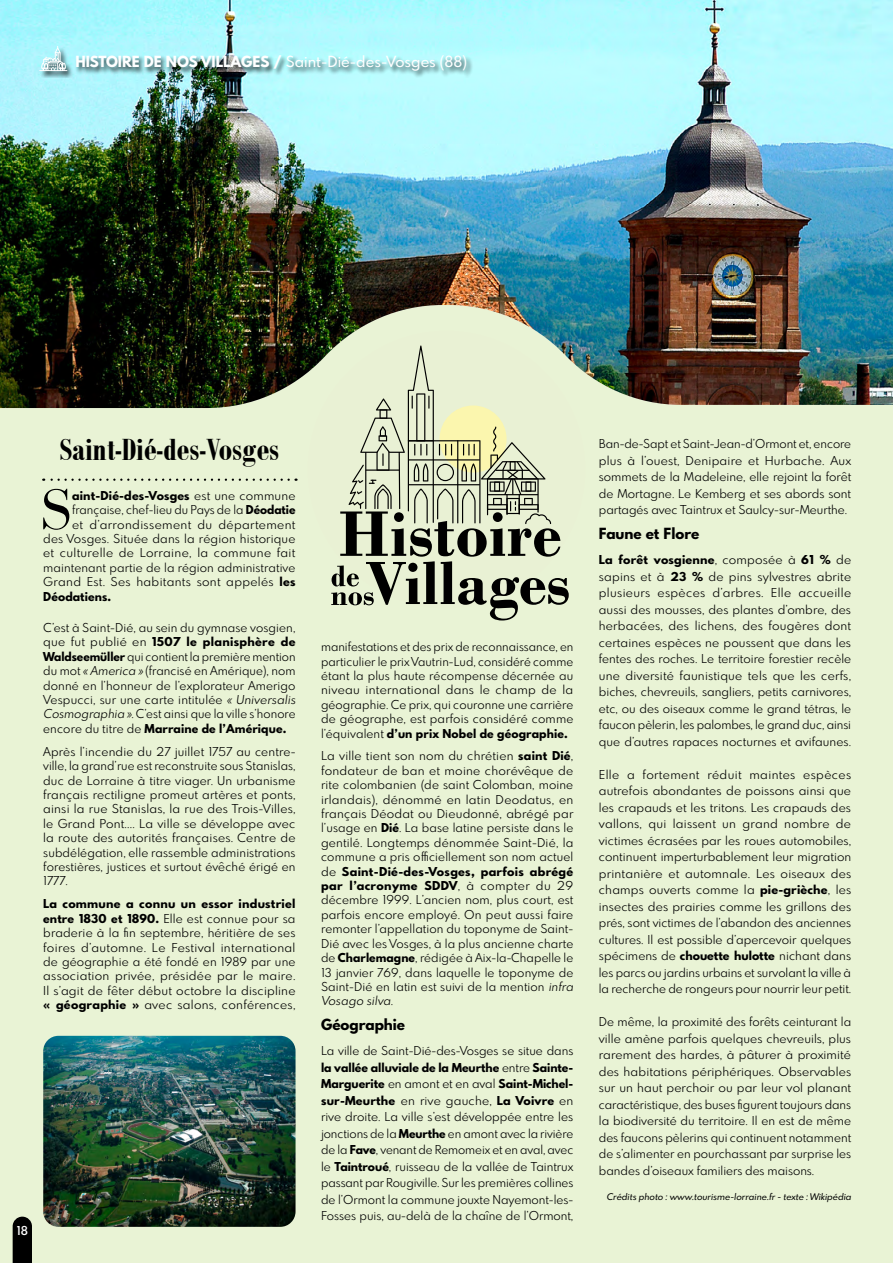
<style>
.page{position:relative;width:893px;height:1263px;background:#e9f3d5}
.page>*{position:absolute;margin:0;border:0;box-sizing:border-box;transform-origin:0 0}
.t1{font:58.35px "Bodoni FLF";color:#000}
.t2{font:700 33px "Bodoni MT Condensed";color:#000}
.t3{font:500 15px "Spartan MB";color:#fff}
.t4{font:800 15px "Spartan MB";color:#000}
.t5{font:12px/16.5px "Spartan MB";letter-spacing:.01em;color:#000;text-align:justify}
.t6{font:800 12px "Spartan MB";letter-spacing:.01em;color:#000}
.t7{font:12px "Spartan MB";letter-spacing:.03em;color:#000}
.t8{font:600 12px "Spartan MB";color:#fff}
.t9{font:500 9px "Spartan MB";color:#000}
.s1{font-weight:800}
.s2{font-weight:400}
</style>
<div class="page">
<svg style="left:13px;top:1216px;width:19px;height:47px"></svg>
<img style="left:0;top:0;width:893px;height:408px">
<svg style="left:43px;top:479px;width:246px;height:2px"></svg>
<div style="left:308px;top:331px;width:277px;height:277px;background:#e9f1d4;border-radius:50%"></div>
<svg style="left:331px;top:345px;width:238px;height:275px"></svg>
<div style="left:75px;top:54px;width:398px;height:24px;background:#000;opacity:.75"></div>
<div style="left:39px;top:45px;width:35px;height:33px;background:#000;opacity:.75"></div>
<svg style="left:39px;top:46px;width:28px;height:25px"></svg>
<img style="left:43px;top:1036px;width:253px;height:191px">
<p class="t3" style="left:75px;top:51px;width:393px"><span class="s1">HISTOIRE DE NOS VILLAGES /</span> Saint-Dié-des-Vosges (88)</p>
<h2 class="t2" style="left:60px;top:430px;width:221px">Saint-Dié-des-Vosges</h2>
<h1 class="t1" style="left:40px;top:478px;width:33px">S</h1>
<p class="t6" style="left:72px;top:487px;width:225px">aint-Dié-des-Vosges <span class="s2">est une commune</span></p>
<p class="t5" style="left:72px;top:501px;width:225px">française, chef-lieu du Pays de la <span class="s1">Déodatie</span></p>
<p class="t7" style="left:72px;top:516px;width:225px">et d’arrondissement du département</p>
<p class="t5" style="left:43px;top:530px;width:254px">des Vosges. Située dans la région historique</p>
<p class="t5" style="left:43px;top:544px;width:254px">et culturelle de Lorraine, la commune fait</p>
<p class="t5" style="left:43px;top:559px;width:254px">maintenant partie de la région administrative</p>
<p class="t5" style="left:43px;top:573px;width:254px">Grand Est. Ses habitants sont appelés <span class="s1">les</span></p>
<p class="t6" style="left:43px;top:588px;width:69px">Déodatiens.</p>
<p class="t5" style="left:43px;top:620px;width:256px;line-height:14.4px;text-align:left">C’est à Saint-Dié, au sein du gymnase vosgien, que fut publié en <span class="s1">1507 le planisphère de Waldseemüller</span> qui contient la première mention du mot « America » (francisé en Amérique), nom donné en l’honneur de l’explorateur Amerigo Vespucci, sur une carte intitulée « Universalis Cosmographia ».C’est ainsi que la ville s’honore encore du titre de <span class="s1">Marraine de l’Amérique.</span></p>
<p class="t5" style="left:43px;top:744px;width:254px;line-height:14.4px">Après l’incendie du 27 juillet 1757 au centre&shy;ville, la grand’rue est reconstruite sous Stanislas, duc de Lorraine à titre viager. Un urbanisme français rectiligne promeut artères et ponts, ainsi la rue Stanislas, la rue des Trois-Villes, le Grand Pont.... La ville se développe avec la route des autorités françaises. Centre de subdélégation, elle rassemble administrations forestières, justices et surtout évêché érigé en 1777.</p>
<p class="t5" style="left:43px;top:896px;width:254px;line-height:14.4px"><span class="s1">La commune a connu un essor industriel entre 1830 et 1890.</span> Elle est connue pour sa braderie à la fin septembre, héritière de ses foires d’automne. Le Festival international de géographie a été fondé en 1989 par une association privée, présidée par le maire.<br>Il s’agit de fêter début octobre la discipline <span class="s1">« géographie »</span> avec salons, conférences,</p>
<p class="t8" style="left:17px;top:1222px;width:13px">18</p>
<p class="t5" style="left:321px;top:639px;width:254px;line-height:14.4px">manifestations et des prix de reconnaissance, en particulier le prix Vautrin-Lud, considéré comme étant la plus haute récompense décernée au niveau international dans le champ de la géographie. Ce prix, qui couronne une carrière de géographe, est parfois considéré comme l’équivalent <span class="s1">d’un prix Nobel de géographie.</span></p>
<p class="t5" style="left:321px;top:748px;width:256px;line-height:14.4px;text-align:left">La ville tient son nom du chrétien <span class="s1">saint Dié</span>, fondateur de ban et moine chorévêque de rite colombanien (de saint Colomban, moine irlandais), dénommé en latin Deodatus, en français Déodat ou Dieudonné, abrégé par l’usage en <span class="s1">Dié</span>. La base latine persiste dans le gentilé. Longtemps dénommée Saint-Dié, la commune a pris officiellement son nom actuel de <span class="s1">Saint-Dié-des-Vosges, parfois abrégé par l’acronyme SDDV</span>, à compter du 29 décembre 1999. L’ancien nom, plus court, est parfois encore employé. On peut aussi faire remonter l’appellation du toponyme de Saint-Dié avec les Vosges, à la plus ancienne charte de <span class="s1">Charlemagne</span>, rédigée à Aix-la-Chapelle le 13 janvier 769, dans laquelle le toponyme de Saint-Dié en latin est suivi de la mention infra Vosago silva.</p>
<p class="t4" style="left:321px;top:1014px;width:86px">Géographie</p>
<p class="t5" style="left:321px;top:1042px;width:254px">La ville de Saint-Dié-des-Vosges se situe dans <span class="s1">la vallée alluviale de la Meurthe</span> entre <span class="s1">Sainte-Marguerite</span> en amont et en aval <span class="s1">Saint-Michel&shy;sur-Meurthe</span> en rive gauche, <span class="s1">La Voivre</span> en rive droite. La ville s’est développée entre les jonctions de la <span class="s1">Meurthe</span> en amont avec la rivière de la <span class="s1">Fave</span>, venant de Remomeix et en aval, avec le <span class="s1">Taintroué</span>, ruisseau de la vallée de Taintrux passant par Rougiville. Sur les premières collines de l’Ormont la commune jouxte Nayemont-les-Fosses puis, au-delà de la chaîne de l’Ormont,</p>
<p class="t5" style="left:599px;top:435px;width:254px">Ban-de-Sapt et Saint-Jean-d’Ormont et, encore plus à l’ouest, Denipaire et Hurbache. Aux sommets de la Madeleine, elle rejoint la forêt de Mortagne. Le Kemberg et ses abords sont partagés avec Taintrux et Saulcy-sur-Meurthe.</p>
<p class="t4" style="left:599px;top:523px;width:102px">Faune et Flore</p>
<p class="t5" style="left:599px;top:551px;width:254px"><span class="s1">La forêt vosgienne</span>, composée à <span class="s1">61 %</span> de sapins et à <span class="s1">23 %</span> de pins sylvestres abrite plusieurs espèces d’arbres. Elle accueille aussi des mousses, des plantes d’ombre, des herbacées, des lichens, des fougères dont certaines espèces ne poussent que dans les fentes des roches. Le territoire forestier recèle une diversité faunistique tels que les cerfs, biches, chevreuils, sangliers, petits carnivores, etc, ou des oiseaux comme le grand tétras, le faucon pèlerin, les palombes, le grand duc, ainsi que d’autres rapaces nocturnes et avifaunes.</p>
<p class="t5" style="left:599px;top:766px;width:254px">Elle a fortement réduit maintes espèces autrefois abondantes de poissons ainsi que les crapauds et les tritons. Les crapauds des vallons, qui laissent un grand nombre de victimes écrasées par les roues automobiles, continuent imperturbablement leur migration printanière et automnale. Les oiseaux des champs ouverts comme la <span class="s1">pie-grièche</span>, les insectes des prairies comme les grillons des prés, sont victimes de l’abandon des anciennes cultures. Il est possible d’apercevoir quelques spécimens de <span class="s1">chouette hulotte</span> nichant dans les parcs ou jardins urbains et survolant la ville à la recherche de rongeurs pour nourrir leur petit.</p>
<p class="t5" style="left:599px;top:1013px;width:254px">De même, la proximité des forêts ceinturant la ville amène parfois quelques chevreuils, plus rarement des hardes, à pâturer à proximité des habitations périphériques. Observables sur un haut perchoir ou par leur vol planant caractéristique, des buses figurent toujours dans la biodiversité du territoire. Il en est de même des faucons pèlerins qui continuent notamment de s’alimenter en pourchassant par surprise les bandes d’oiseaux familiers des maisons.</p>
<p class="t9" style="left:606px;top:1190px;width:248px">Crédits photo :www.tourisme-lorraine.fr - texte :Wikipédia</p>
</div>
